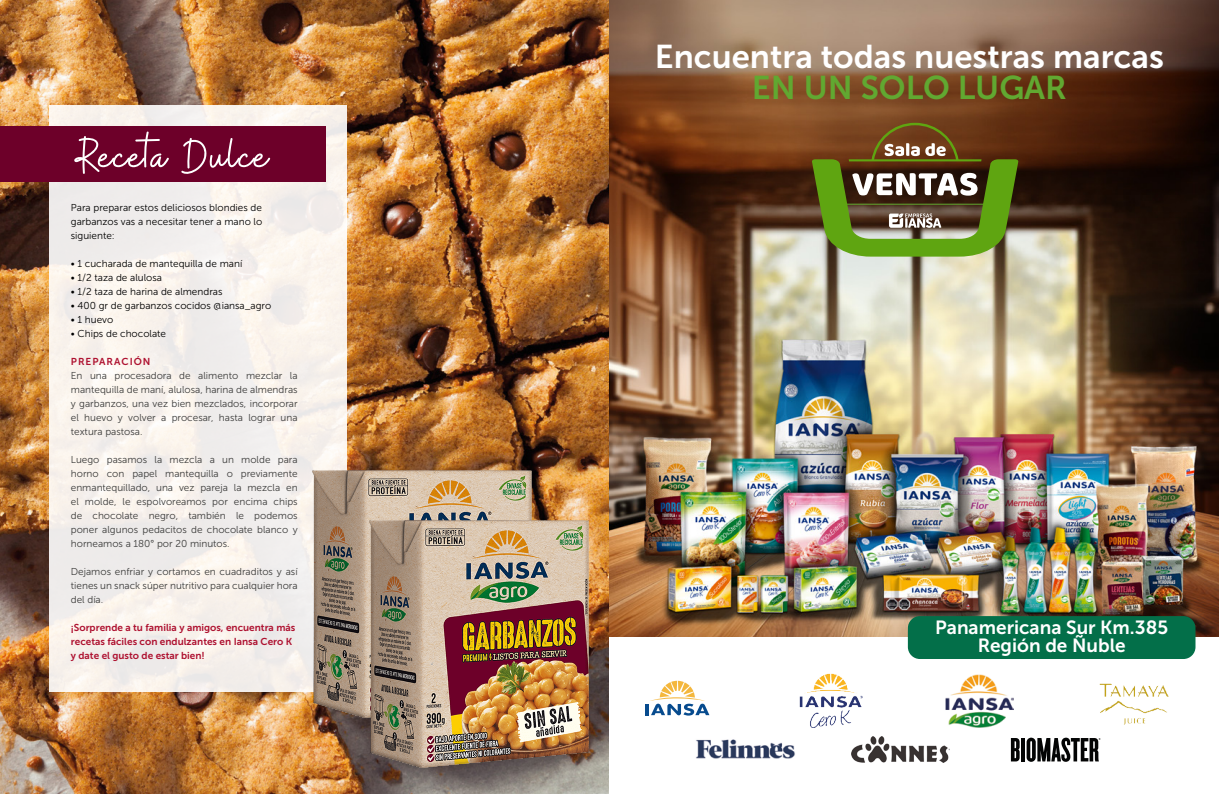
<style>
.page{position:relative;width:1219px;height:794px;background:#fff}
.page>*{position:absolute;margin:0;border:0;box-sizing:border-box;transform-origin:0 0}
.t1{font:50px "Buffalo";letter-spacing:-.03em;color:#fff}
.t2{font:32.8px "Museo Sans 700";color:#fff}
.t3{font:32.8px "Museo Sans 700";color:#61a831}
.t4{font:19px/18px "Museo Sans 700";color:#fff;text-align:center}
.t5{font:10px/14px "Museo Sans 300";color:#3c3c3b;text-align:justify}
.t6{font:10px/14px "Museo Sans 300";color:#000;text-align:justify}
.t7{font:10px/14px "Museo Sans 700";color:#ae1130}
.t8{font:10px "Museo Sans 700";letter-spacing:.1em;color:#ae1130}
</style>
<div class="page">
<img style="left:0;top:0;width:609px;height:794px">
<div style="left:50px;top:105px;width:297px;height:587px;background:#f6f0eb"></div>
<div style="left:0;top:126px;width:325px;height:56px;background:#6d0029"></div>
<img style="left:312px;top:470px;width:221px;height:249px">
<img style="left:369px;top:519px;width:221px;height:249px">
<img style="left:609px;top:0;width:610px;height:637px">
<svg style="left:1011px;top:738px;width:9px;height:23px"></svg>
<hr style="left:1021px;top:738px;width:4px;height:23px;background:#030404">
<svg style="left:1026px;top:737px;width:74px;height:25px"></svg>
<svg style="left:645px;top:681px;width:64px;height:34px"></svg>
<img style="left:799px;top:674px;width:64px;height:54px">
<img style="left:946px;top:674px;width:67px;height:54px">
<img style="left:696px;top:739px;width:99px;height:20px">
<img style="left:851px;top:736px;width:98px;height:27px">
<img style="left:1099px;top:683px;width:70px;height:41px">
<div style="left:908px;top:616px;width:287px;height:43px;background:#036f49;border-radius:12px"></div>
<svg style="left:812px;top:123px;width:206px;height:134px;background:#6f6e36"></svg>
<h2 class="t2" style="left:655px;top:38px;width:511px">Encuentra todas nuestras marcas</h2>
<h2 class="t3" style="left:752px;top:70px;width:316px">EN UN SOLO LUGAR</h2>
<h1 class="t1" style="left:74px;top:127px;width:197px">Receta Dulce</h1>
<p class="t6" style="left:71px;top:201px;width:193px">Para preparar estos deliciosos blondies de garbanzos vas a necesitar tener a mano lo siguiente:</p>
<p class="t6" style="left:71px;top:257px;width:173px">• 1 cucharada de mantequilla de maní</p>
<p class="t6" style="left:71px;top:271px;width:93px">• 1/2 taza de alulosa</p>
<p class="t6" style="left:71px;top:285px;width:153px">• 1/2 taza de harina de almendras</p>
<p class="t6" style="left:71px;top:299px;width:202px">• 400 gr de garbanzos cocidos @iansa_agro</p>
<p class="t6" style="left:71px;top:313px;width:44px">• 1 huevo</p>
<p class="t6" style="left:71px;top:327px;width:97px">• Chips de chocolate</p>
<p class="t8" style="left:71px;top:356px;width:81px">PREPARACIÓN</p>
<p class="t5" style="left:71px;top:369px;width:228px">En una procesadora de alimento mezclar la mantequilla de maní, alulosa, harina de almendras y garbanzos, una vez bien mezclados, incorporar el huevo y volver a procesar, hasta lograr una textura pastosa.</p>
<p class="t5" style="left:71px;top:453px;width:228px">Luego pasamos la mezcla a un molde para horno con papel mantequilla o previamente enmantequillado, una vez pareja la mezcla en el molde, le espolvoreamos por encima chips de chocolate negro, también le podemos poner algunos pedacitos de chocolate blanco y horneamos a 180° por 20 minutos.</p>
<p class="t5" style="left:71px;top:565px;width:228px">Dejamos enfriar y cortamos en cuadraditos y así tienes un snack súper nutritivo para cualquier hora del día.</p>
<p class="t7" style="left:71px;top:620px;width:226px">¡Sorprende a tu familia y amigos, encuentra más recetas fáciles con endulzantes en Iansa Cero K y date el gusto de estar bien!</p>
<h3 class="t4" style="left:935px;top:618px;width:234px">Panamericana Sur Km.385<br>Región de Ñuble</h3>
</div>
